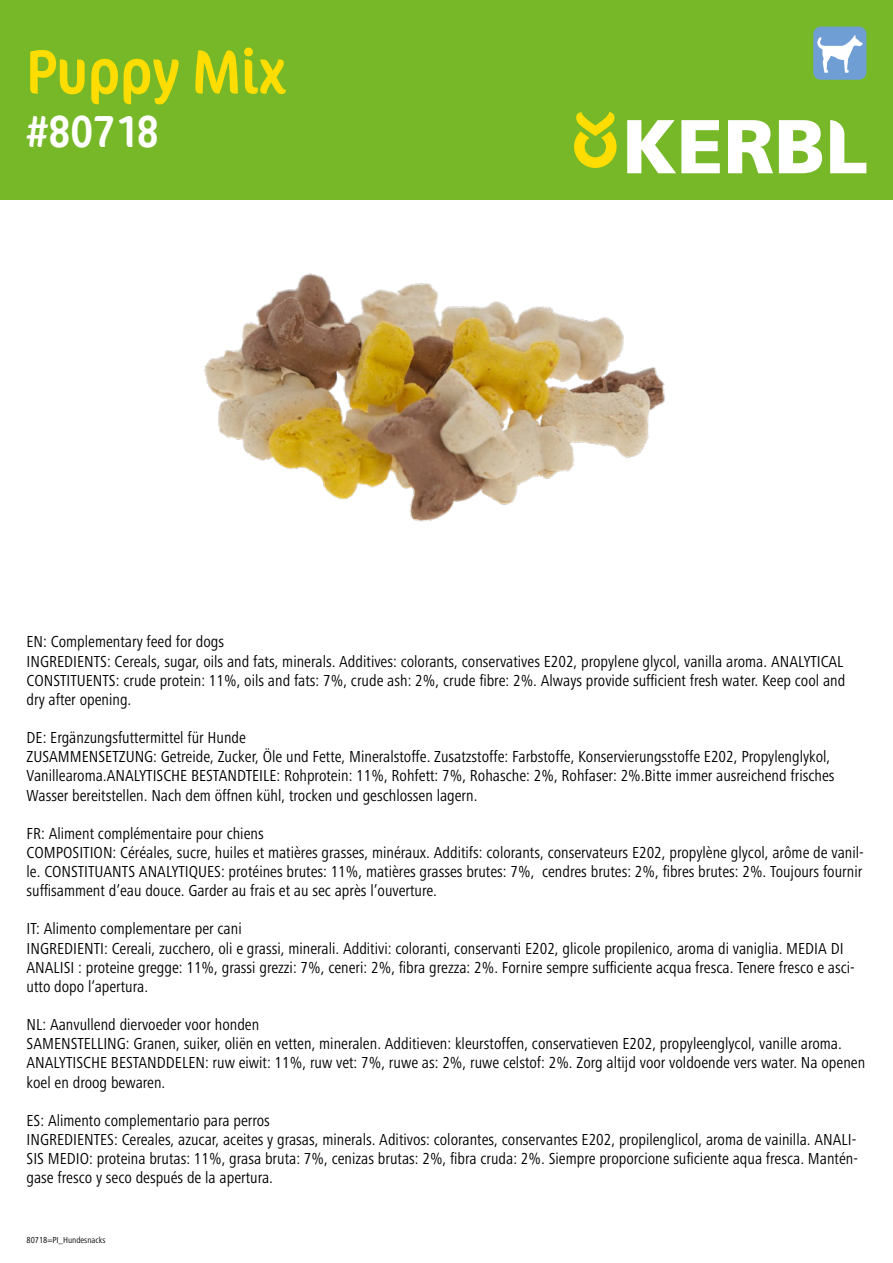
<style>
.page{position:relative;width:893px;height:1263px;background:#fff}
.page>*{position:absolute;margin:0;border:0;box-sizing:border-box;transform-origin:0 0}
.t1{font:condensed 63px "Cocon Offc Pro";color:#fd0}
.t2{font:condensed 45px "Cocon Offc Pro";color:#fff}
.t3{font:condensed 16.5px/19.2px "Frutiger Next LTW1 G";color:#000}
.t4{font:condensed 9px "Frutiger Next LTW1 G";color:#000}
</style>
<div class="page">
<img style="left:204px;top:273px;width:461px;height:249px">
<div style="left:0;top:0;width:893px;height:200px;background:#76b828"></div>
<svg style="left:574px;top:112px;width:43px;height:56px"></svg>
<svg style="left:627px;top:120px;width:93px;height:53px"></svg>
<svg style="left:728px;top:120px;width:45px;height:53px"></svg>
<svg style="left:779px;top:120px;width:43px;height:53px"></svg>
<svg style="left:830px;top:120px;width:36px;height:53px"></svg>
<div style="left:813px;top:27px;width:53px;height:53px;background:#6f9ed4;border-radius:8px"></div>
<svg style="left:817px;top:35px;width:46px;height:38px"></svg>
<h1 class="t1" style="left:27px;top:29px;width:262px">Puppy Mix</h1>
<h2 class="t2" style="left:27px;top:101px;width:134px">#80718</h2>
<p class="t3" style="left:27px;top:632px;width:820px">EN: Complementary feed for dogs<br>INGREDIENTS: Cereals, sugar, oils and fats, minerals. Additives: colorants, conservatives E202, propylene glycol, vanilla aroma. ANALYTICAL CONSTITUENTS: crude protein: 11%, oils and fats: 7%, crude ash: 2%, crude fibre: 2%. Always provide sufficient fresh water. Keep cool and dry after opening.</p>
<p class="t3" style="left:27px;top:728px;width:809px">DE: Ergänzungsfuttermittel für Hunde<br>ZUSAMMENSETZUNG: Getreide, Zucker, Öle und Fette, Mineralstoffe. Zusatzstoffe: Farbstoffe, Konservierungsstoffe E202, Propylenglykol, Vanillearoma.ANALYTISCHE BESTANDTEILE: Rohprotein: 11%, Rohfett: 7%, Rohasche: 2%, Rohfaser: 2%.Bitte immer ausreichend frisches Wasser bereitstellen. Nach dem öffnen kühl, trocken und geschlossen lagern.</p>
<p class="t3" style="left:27px;top:824px;width:839px">FR: Aliment complémentaire pour chiens<br>COMPOSITION: Céréales, sucre, huiles et matières grasses, minéraux. Additifs: colorants, conservateurs E202, propylène glycol, arôme de vanil&shy;le. CONSTITUANTS ANALYTIQUES: protéines brutes: 11%, matières grasses brutes: 7%, cendres brutes: 2%, fibres brutes: 2%. Toujours fournir suffisamment d’eau douce. Garder au frais et au sec après l’ouverture.</p>
<p class="t3" style="left:27px;top:919px;width:830px">IT: Alimento complementare per cani<br>INGREDIENTI: Cereali, zucchero, oli e grassi, minerali. Additivi: coloranti, conservanti E202, glicole propilenico, aroma di vaniglia. MEDIA DI ANALISI : proteine gregge: 11%, grassi grezzi: 7%, ceneri: 2%, fibra grezza: 2%. Fornire sempre sufficiente acqua fresca. Tenere fresco e asci&shy;utto dopo l‘apertura.</p>
<p class="t3" style="left:27px;top:1015px;width:840px">NL: Aanvullend diervoeder voor honden<br>SAMENSTELLING: Granen, suiker, oliën en vetten, mineralen. Additieven: kleurstoffen, conservatieven E202, propyleenglycol, vanille aroma.<br>ANALYTISCHE BESTANDDELEN: ruw eiwit: 11%, ruw vet: 7%, ruwe as: 2%, ruwe celstof: 2%. Zorg altijd voor voldoende vers water. Na openen koel en droog bewaren.</p>
<p class="t3" style="left:27px;top:1111px;width:833px">ES: Alimento complementario para perros<br>INGREDIENTES: Cereales, azucar, aceites y grasas, minerals. Aditivos: colorantes, conservantes E202, propilenglicol, aroma de vainilla. ANALI-SIS MEDIO: proteina brutas: 11%, grasa bruta: 7%, cenizas brutas: 2%, fibra cruda: 2%. Siempre proporcione suficiente aqua fresca. Mantén&shy;gase fresco y seco después de la apertura.</p>
<p class="t4" style="left:27px;top:1235px;width:81px">80718=PI_Hundesnacks</p>
</div>
